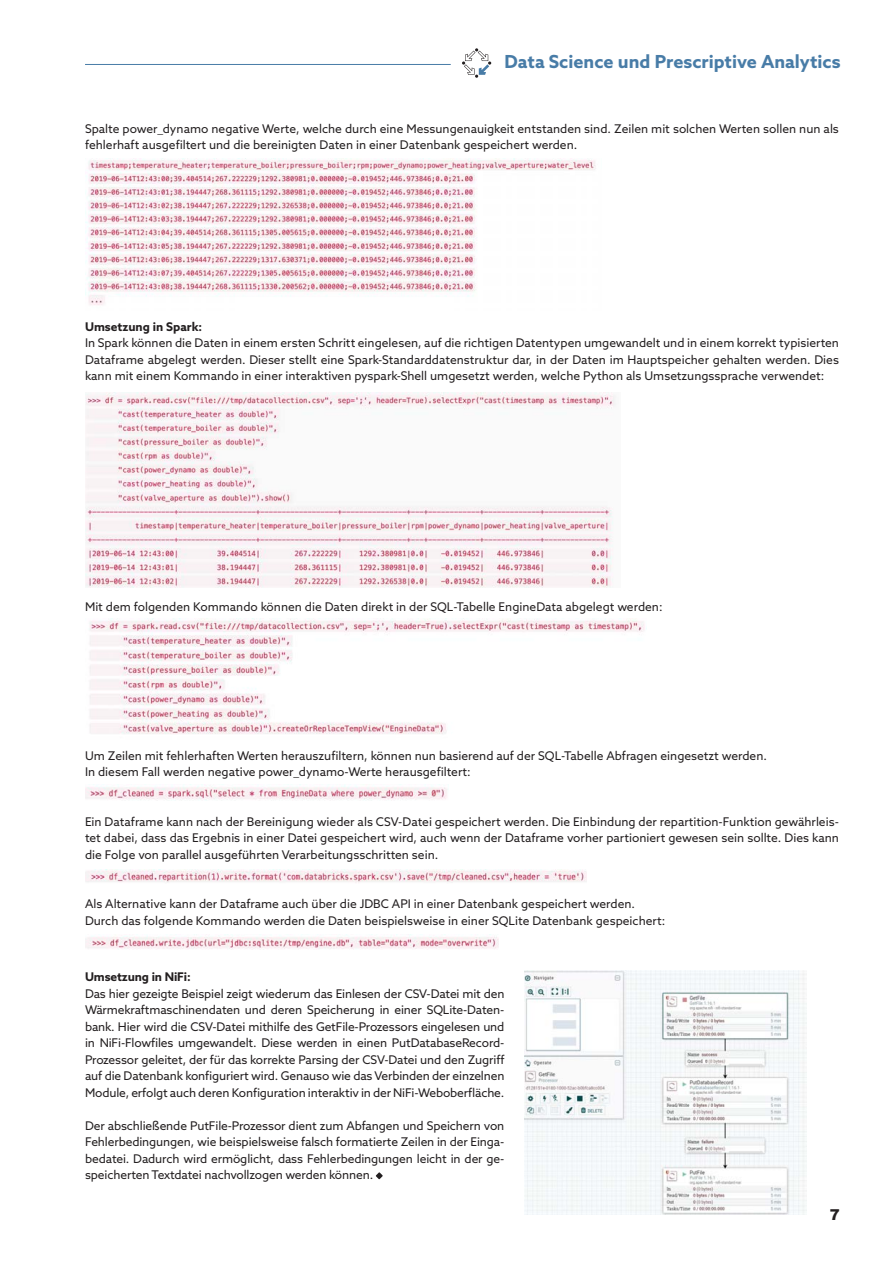
<style>
.page{position:relative;width:893px;height:1263px;background:#fff}
.page>*{position:absolute;margin:0;border:0;box-sizing:border-box;transform-origin:0 0}
.t1{font:700 18px "Azo Sans";color:#487ca7}
.t2{font:900 15px "Arial";color:#231f20}
.t3{font:12px/16.5px "Azo Sans";color:#231f20;text-align:justify}
.t4{font:700 12px "Azo Sans";letter-spacing:-.01em;color:#231f20}
</style>
<div class="page">
<img style="left:85px;top:158px;width:511px;height:147px">
<img style="left:86px;top:392px;width:529px;height:196px">
<img style="left:89px;top:618px;width:556px;height:116px">
<img style="left:85px;top:784px;width:362px;height:17px">
<img style="left:86px;top:869px;width:501px;height:14px">
<img style="left:85px;top:934px;width:414px;height:15px">
<img style="left:524px;top:970px;width:282px;height:244px">
<svg style="left:376px;top:1172px;width:7px;height:7px"></svg>
<hr style="left:85px;top:64px;width:366px;height:1px;background:#487ca7">
<svg style="left:462px;top:48px;width:29px;height:30px"></svg>
<p class="t1" style="left:505px;top:50px;width:338px">Data Science und Prescriptive Analytics</p>
<p class="t3" style="left:85px;top:120px;width:755px">Spalte power_dynamo negative Werte, welche durch eine Messungenauigkeit entstanden sind. Zeilen mit solchen Werten sollen nun als fehlerhaft ausgefiltert und die bereinigten Daten in einer Datenbank gespeichert werden.</p>
<p class="t4" style="left:85px;top:319px;width:119px">Umsetzung in Spark:</p>
<p class="t3" style="left:85px;top:335px;width:755px">In Spark können die Daten in einem ersten Schritt eingelesen, auf die richtigen Datentypen umgewandelt und in einem korrekt typisierten Dataframe abgelegt werden. Dieser stellt eine Spark-Standarddatenstruktur dar, in der Daten im Hauptspeicher gehalten werden. Dies kann mit einem Kommando in einer interaktiven pyspark-Shell umgesetzt werden, welche Python als Umsetzungssprache verwendet:</p>
<p class="t3" style="left:85px;top:599px;width:579px">Mit dem folgenden Kommando können die Daten direkt in der SQL-Tabelle EngineData abgelegt werden:</p>
<p class="t3" style="left:85px;top:747px;width:683px">Um Zeilen mit fehlerhaften Werten herauszufiltern, können nun basierend auf der SQL-Tabelle Abfragen eingesetzt werden.</p>
<p class="t3" style="left:85px;top:764px;width:387px">In diesem Fall werden negative power_dynamo-Werte herausgefiltert:</p>
<p class="t3" style="left:85px;top:813px;width:755px">Ein Dataframe kann nach der Bereinigung wieder als CSV-Datei gespeichert werden. Die Einbindung der repartition-Funktion gewährleis&shy;tet dabei, dass das Ergebnis in einer Datei gespeichert wird, auch wenn der Dataframe vorher partioniert gewesen sein sollte. Dies kann die Folge von parallel ausgeführten Verarbeitungsschritten sein.</p>
<p class="t3" style="left:85px;top:896px;width:552px">Als Alternative kann der Dataframe auch über die JDBC API in einer Datenbank gespeichert werden.</p>
<p class="t3" style="left:85px;top:912px;width:582px">Durch das folgende Kommando werden die Daten beispielsweise in einer SQLite Datenbank gespeichert:</p>
<p class="t4" style="left:85px;top:969px;width:107px">Umsetzung in NiFi:</p>
<p class="t3" style="left:85px;top:985px;width:421px">Das hier gezeigte Beispiel zeigt wiederum das Einlesen der CSV-Datei mit den Wärmekraftmaschinendaten und deren Speicherung in einer SQLite-Daten&shy;bank. Hier wird die CSV-Datei mithilfe des GetFile-Prozessors eingelesen und in NiFi-Flowfiles umgewandelt. Diese werden in einen PutDatabaseRecord-Prozessor geleitet, der für das korrekte Parsing der CSV-Datei und den Zugriff auf die Datenbank konfiguriert wird. Genauso wie das Verbinden der einzelnen Module, erfolgt auch deren Konfiguration interaktiv in der NiFi-Weboberfläche.</p>
<p class="t3" style="left:85px;top:1117px;width:421px">Der abschließende PutFile-Prozessor dient zum Abfangen und Speichern von Fehlerbedingungen, wie beispielsweise falsch formatierte Zeilen in der Einga&shy;bedatei. Dadurch wird ermöglicht, dass Fehlerbedingungen leicht in der ge&shy;speicherten Textdatei nachvollzogen werden können.</p>
<p class="t2" style="left:830px;top:1203px;width:12px">7</p>
</div>
